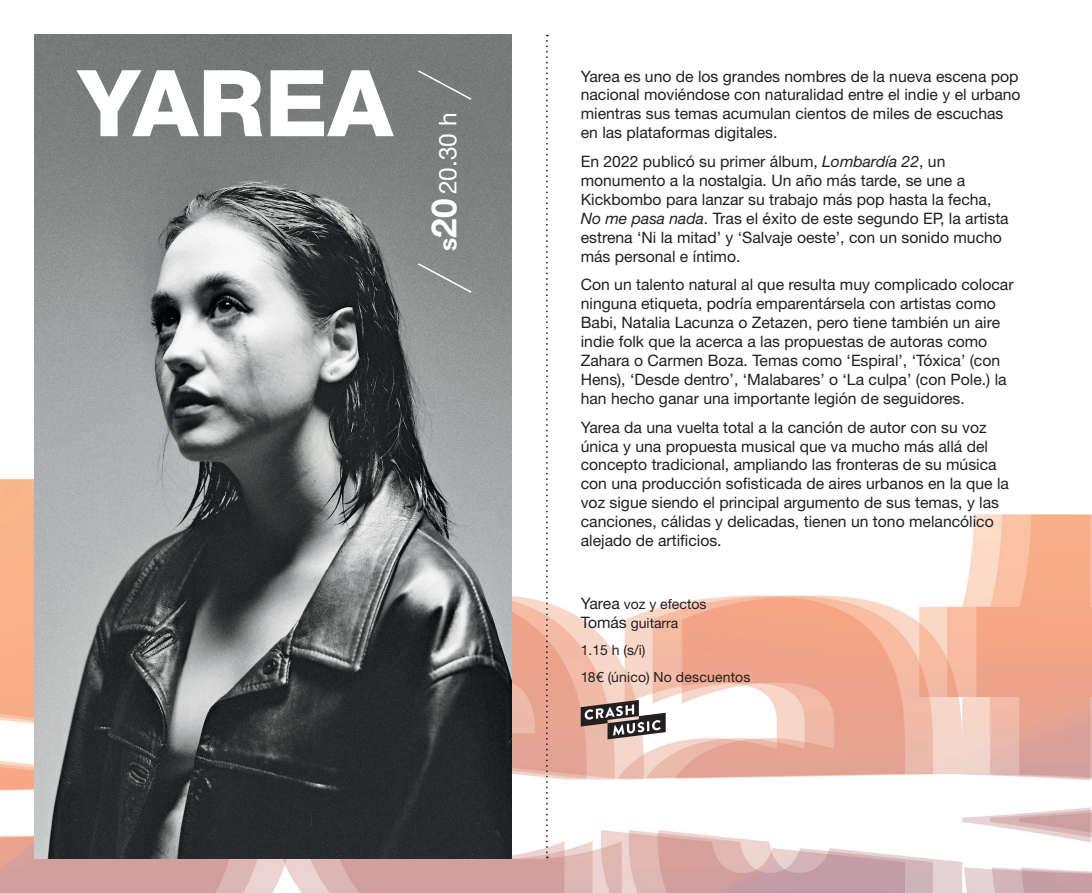
<style>
.page{position:relative;width:1092px;height:893px;background:#fff}
.page>*{position:absolute;margin:0;border:0;box-sizing:border-box;transform-origin:0 0}
.t1{font:800 92.23px "Helvetica Neue LT Std";color:#fff}
.t2{font:24.5px "Helvetica Neue LT Std";color:#fff}
.t3{font:15.75px/18.9px "Helvetica Neue LT Std";color:#231f20}
.t4{font:14px/18.9px "Helvetica Neue LT Std";color:#231f20}
.s1{font-weight:700}
.s2{font-weight:700;font-size:35px}
.s3{font-style:italic}
.s4{font-size:15.75px}
</style>
<div class="page">
<img style="left:0;top:34px;width:1091px;height:859px">
<img style="left:35px;top:35px;width:476px;height:823px">
<svg style="left:416px;top:69px;width:57px;height:32px;background:#7d8180"></svg>
<svg style="left:416px;top:262px;width:57px;height:32px;background:#8f9292"></svg>
<svg style="left:580px;top:700px;width:85px;height:39px"></svg>
<svg style="left:546px;top:35px;width:2px;height:823px"></svg>
<h1 class="t1" style="left:78px;top:48px;width:316px">YAREA</h1>
<h2 class="t2" style="left:433px;top:251px;width:140px;rotate:-90deg"><span class="s1">s</span><span class="s2">20</span> 20.30 h</h2>
<p class="t3" style="left:580px;top:66px;width:441px">Yarea es uno de los grandes nombres de la nueva escena pop nacional moviéndose con naturalidad entre el indie y el urbano mientras sus temas acumulan cientos de miles de escuchas en las plataformas digitales.</p>
<p class="t3" style="left:580px;top:152px;width:429px">En 2022 publicó su primer álbum, <span class="s3">Lombardía 22</span>, un monumento a la nostalgia. Un año más tarde, se une a Kickbombo para lanzar su trabajo más pop hasta la fecha, <span class="s3">No me pasa nada</span>. Tras el éxito de este segundo EP, la artista estrena ‘Ni la mitad’ y ‘Salvaje oeste’, con un sonido mucho más personal e íntimo.</p>
<p class="t3" style="left:580px;top:275px;width:434px">Con un talento natural al que resulta muy complicado colocar ninguna etiqueta, podría emparentársela con artistas como Babi, Natalia Lacunza o Zetazen, pero tiene también un aire indie folk que la acerca a las propuestas de autoras como Zahara o Carmen Boza. Temas como ‘Espiral’, ‘Tóxica’ (con Hens), ‘Desde dentro’, ‘Malabares’ o ‘La culpa’ (con Pole.) la han hecho ganar una importante legión de seguidores.</p>
<p class="t3" style="left:580px;top:417px;width:429px">Yarea da una vuelta total a la canción de autor con su voz única y una propuesta musical que va mucho más allá del concepto tradicional, ampliando las fronteras de su música con una producción sofisticada de aires urbanos en la que la voz sigue siendo el principal argumento de sus temas, y las canciones, cálidas y delicadas, tienen un tono melancólico alejado de artificios.</p>
<p class="t4" style="left:580px;top:595px;width:127px"><span class="s4">Yarea</span> voz y efectos<br><span class="s4">Tomás</span> guitarra</p>
<p class="t4" style="left:580px;top:636px;width:171px;line-height:26.8px">1.15 h (s/i)<br>18€ (único) No descuentos</p>
</div>
